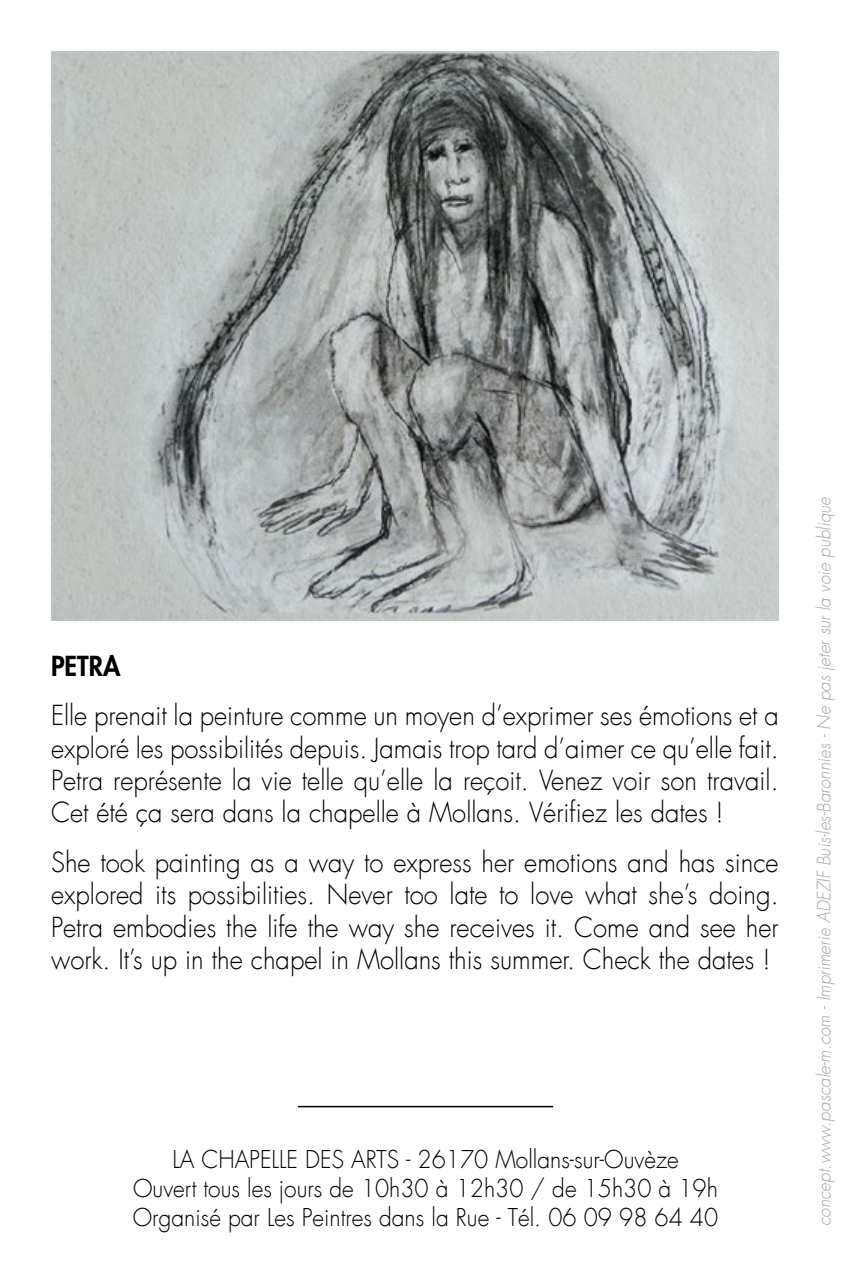
<style>
.page{position:relative;width:851px;height:1276px;background:#fff}
.page>*{position:absolute;margin:0;border:0;box-sizing:border-box;transform-origin:0 0}
.t1{font:300 27px/32.4px "Futura";color:#000;text-align:justify;scale:.95 1}
.t2{font:800 27px "Futura";color:#000;scale:.95 1}
.t3{font:300 24px/28.8px "Futura";color:#000;text-align:center;scale:.95 1}
.t4{font:italic 300 18px "Futura";color:#a8a8a7;scale:.95 1}
</style>
<div class="page">
<hr style="left:298px;top:1106px;width:255px;height:1px;background:#000">
<img style="left:51px;top:51px;width:727px;height:570px">
<p class="t2" style="left:51px;top:648px;width:74px">PETRA</p>
<p class="t1" style="left:51px;top:700px;width:767px">Elle prenait la peinture comme un moyen d’exprimer ses émotions et a exploré les possibilités depuis. Jamais trop tard d’aimer ce qu’elle fait.<br>Petra représente la vie telle qu’elle la reçoit. Venez voir son travail.<br>Cet été ça sera dans la chapelle à Mollans. Vérifiez les dates !</p>
<p class="t1" style="left:51px;top:846px;width:767px">She took painting as a way to express her emotions and has since explored its possibilities. Never too late to love what she’s doing.<br>Petra embodies the life the way she receives it. Come and see her work. It’s up in the chapel in Mollans this summer. Check the dates !</p>
<p class="t3" style="left:133px;top:1145px;width:617px">LA CHAPELLE DES ARTS - 26170 Mollans-sur-Ouvèze<br>Ouvert tous les jours de 10h30 à 12h30 / de 15h30 à 19h<br>Organisé par Les Peintres dans la Rue - Tél. 06 09 98 64 40</p>
<p class="t4" style="left:812px;top:1225px;width:769px;rotate:-90deg">concept.www.pascale-m.com - Imprimerie ADEZIF Buis-les-Baronnies - Ne pas jeter sur la voie publique</p>
</div>
